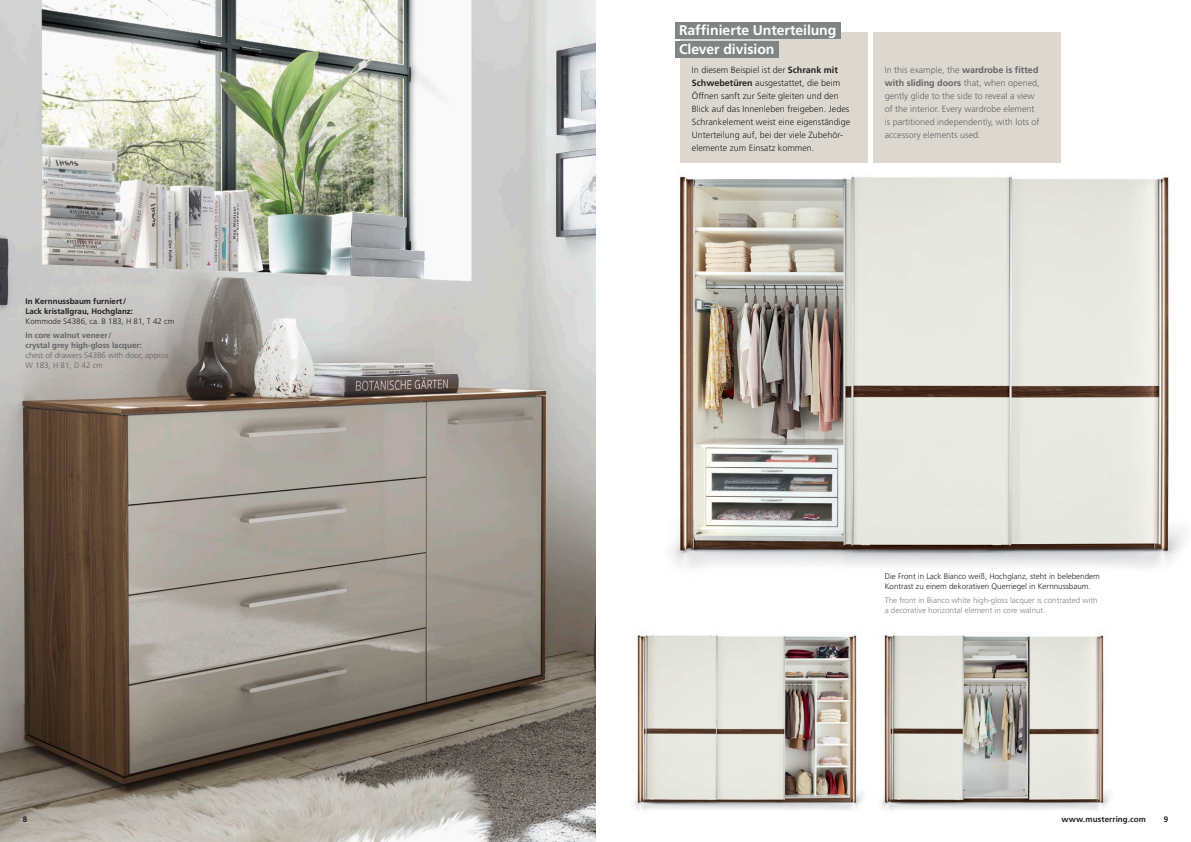
<style>
.page{position:relative;width:1191px;height:842px;background:#fff}
.page>*{position:absolute;margin:0;border:0;box-sizing:border-box;transform-origin:0 0}
.t1{font:700 14px/18.4px "Frutiger LT Std";letter-spacing:-.005em;color:#fff}
.t2{font:300 9px/13px "Frutiger LT Std";color:#231f20}
.t3{font:300 9px/13px "Frutiger LT Std";color:#636366}
.t4{font:300 8px/10px "Frutiger LT Std";color:#231f20}
.t5{font:300 8px/10px "Frutiger LT Std";color:#808285}
.t6{font:700 8px/10px "Frutiger LT Std";color:#231f20}
.t7{font:300 8px/10px "Frutiger LT Std";color:#636366}
.t8{font:700 8px/10px "Frutiger LT Std";color:#636366}
.s1{font-weight:700}
</style>
<div class="page">
<img style="left:0;top:0;width:595px;height:842px">
<img style="left:672px;top:147px;width:512px;height:421px">
<img style="left:634px;top:635px;width:229px;height:175px">
<img style="left:881px;top:634px;width:229px;height:176px">
<div style="left:680px;top:33px;width:187px;height:130px;background:#dcd8d0"></div>
<div style="left:873px;top:33px;width:187px;height:130px;background:#dcd8d0"></div>
<div style="left:675px;top:23px;width:165px;height:16px;background:#7f8485"></div>
<div style="left:675px;top:41px;width:103px;height:16px;background:#7f8485"></div>
<h1 class="t1" style="left:679px;top:21px;width:159px">Raffinierte Unterteilung<br>Clever division</h1>
<p class="t6" style="left:26px;top:296px;width:109px">In Kernnussbaum furniert/<br>Lack kristallgrau, Hochglanz:</p>
<p class="t4" style="left:26px;top:316px;width:150px">Kommode S4386, ca. B 183, H 81, T 42 cm</p>
<p class="t8" style="left:26px;top:331px;width:118px">In core walnut veneer/<br>crystal grey high-gloss lacquer:</p>
<p class="t7" style="left:26px;top:351px;width:147px">chest of drawers S4386 with door, approx.<br>W 183, H 81, D 42 cm</p>
<p class="t2" style="left:692px;top:64px;width:160px">In diesem Beispiel ist der <span class="s1">Schrank mit Schwebetüren</span> ausgestattet, die beim Öffnen sanft zur Seite gleiten und den Blick auf das Innenleben freigeben. Jedes Schrankelement weist eine eigenständige Unterteilung auf, bei der viele Zubehör&shy;elemente zum Einsatz kommen.</p>
<p class="t3" style="left:884px;top:64px;width:157px">In this example, the <span class="s1">wardrobe is fitted with sliding doors</span> that, when opened, gently glide to the side to reveal a view of the interior. Every wardrobe element is partitioned independently, with lots of accessory elements used.</p>
<p class="t4" style="left:884px;top:571px;width:217px">Die Front in Lack Bianco weiß, Hochglanz, steht in belebendem<br>Kontrast zu einem dekorativen Querriegel in Kernnussbaum.</p>
<p class="t5" style="left:884px;top:596px;width:214px">The front in Bianco white high-gloss lacquer is contrasted with a decorative horizontal element in core walnut.</p>
<p class="t6" style="left:23px;top:814px;width:6px">8</p>
<p class="t6" style="left:1061px;top:814px;width:86px">www.musterring.com</p>
<p class="t6" style="left:1163px;top:814px;width:6px">9</p>
</div>
